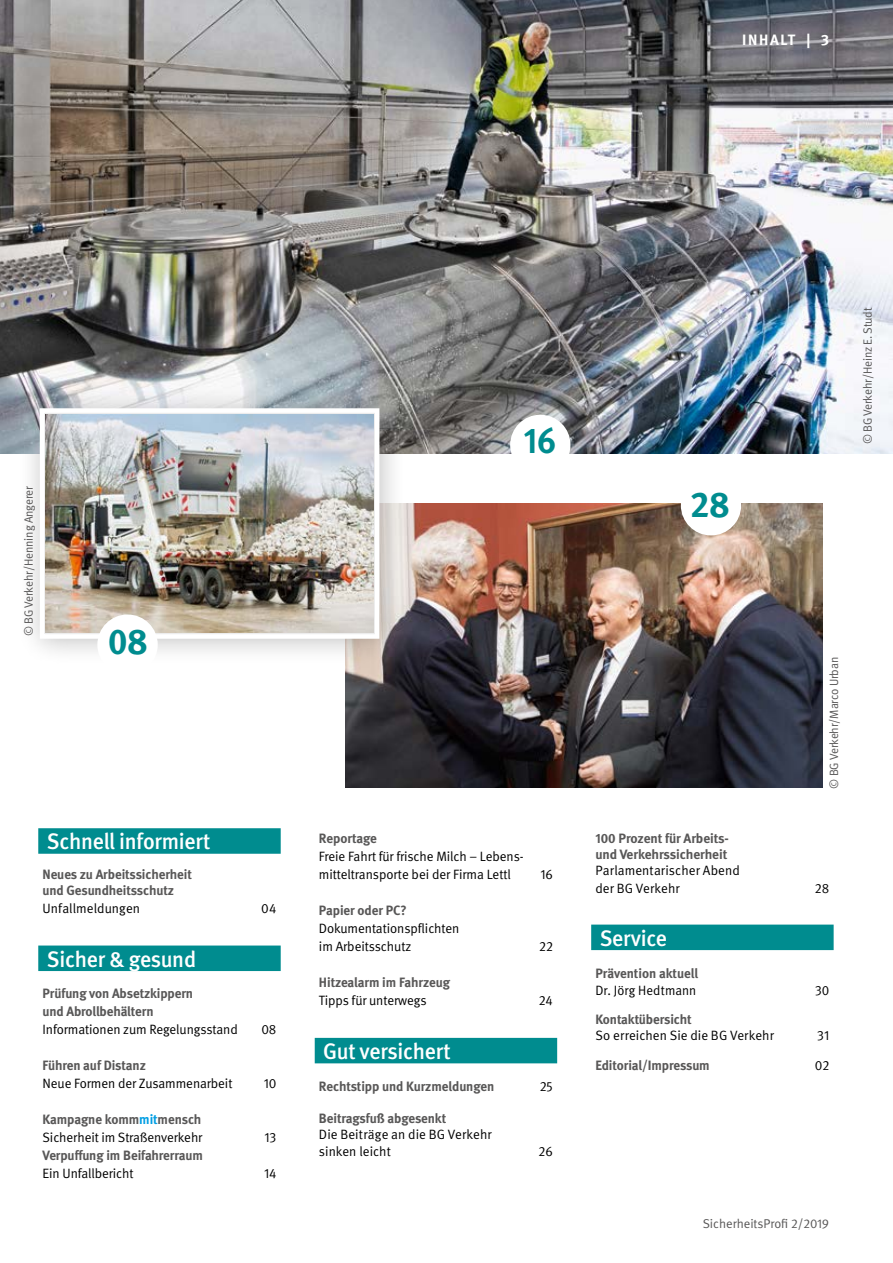
<style>
.page{position:relative;width:893px;height:1263px;background:#fff}
.page>*{position:absolute;margin:0;border:0;box-sizing:border-box;transform-origin:0 0}
.t1{font:700 36px "DGUV Meta";color:#008c8f}
.t2{font:700 36px "DGUV Meta";color:#008c8f;scale:.94 1}
.t3{font:500 22.5px "DGUV Meta";letter-spacing:-.01em;color:#fff}
.t4{font:700 15px "DGUV Meta";letter-spacing:.11em;color:#fff}
.t5{font:13.5px/18px "DGUV Meta";letter-spacing:-.005em;color:#000}
.t6{font:700 13.5px/16.5px "DGUV Meta";letter-spacing:-.005em;color:#585757}
.t7{font:13.5px "DGUV Meta";letter-spacing:-.005em;color:#000;scale:.96 1}
.t8{font:12.75px "DGUV Meta";color:#585757}
.t9{font:12px "DGUV Meta";letter-spacing:-.01em;color:#585757}
.s1{font-weight:700;color:#585757}
.s2{font-weight:700;color:#009ee3}
</style>
<div class="page">
<img style="left:0;top:0;width:893px;height:454px">
<img style="left:345px;top:503px;width:478px;height:284px">
<div style="left:510px;top:415px;width:60px;height:60px;background:#fff;border-radius:50%"></div>
<div style="left:681px;top:475px;width:60px;height:60px;background:#fff;border-radius:50%"></div>
<div style="left:16px;top:385px;width:391px;height:281px;background:#000;opacity:.25"></div>
<img style="left:38px;top:406px;width:344px;height:235px">
<div style="left:97px;top:614px;width:61px;height:61px;background:#fff;border-radius:50%"></div>
<div style="left:38px;top:828px;width:243px;height:26px;background:#008c8f"></div>
<div style="left:38px;top:945px;width:243px;height:26px;background:#008c8f"></div>
<div style="left:315px;top:1038px;width:242px;height:25px;background:#008c8f"></div>
<div style="left:591px;top:924px;width:243px;height:26px;background:#008c8f"></div>
<p class="t4" style="left:742px;top:31px;width:88px">INHALT | 3</p>
<p class="t9" style="left:22px;top:636px;width:152px;rotate:-90deg">© BG Verkehr/Henning Angerer</p>
<h1 class="t1" style="left:108px;top:620px;width:41px">08</h1>
<h2 class="t3" style="left:47px;top:829px;width:165px">Schnell informiert</h2>
<p class="t6" style="left:43px;top:866px;width:151px">Neues zu Arbeitssicherheit und Gesundheitsschutz</p>
<p class="t5" style="left:43px;top:900px;width:99px">Unfallmeldungen</p>
<p class="t5" style="left:261px;top:900px;width:17px">04</p>
<h2 class="t3" style="left:47px;top:946px;width:151px">Sicher &amp; gesund</h2>
<p class="t6" style="left:43px;top:984px;width:152px;line-height:18px">Prüfung von Absetzkippern und Abrollbehältern</p>
<p class="t5" style="left:43px;top:1020px;width:197px">Informationen zum Regelungsstand</p>
<p class="t5" style="left:261px;top:1020px;width:17px">08</p>
<p class="t6" style="left:43px;top:1057px;width:105px">Führen auf Distanz</p>
<p class="t5" style="left:43px;top:1074px;width:191px">Neue Formen der Zusammenarbeit</p>
<p class="t5" style="left:264px;top:1074px;width:14px">10</p>
<p class="t5" style="left:43px;top:1110px;width:161px"><span class="s1">Kampagne komm</span><span class="s2">mit</span><span class="s1">mensch<br></span>Sicherheit im Straßenverkehr</p>
<p class="t5" style="left:265px;top:1128px;width:13px">13</p>
<p class="t6" style="left:43px;top:1147px;width:162px">Verpuffung im Beifahrerraum</p>
<p class="t5" style="left:43px;top:1164px;width:93px">Ein Unfallbericht</p>
<p class="t5" style="left:264px;top:1164px;width:14px">14</p>
<h1 class="t2" style="left:524px;top:419px;width:36px">16</h1>
<h1 class="t1" style="left:690px;top:483px;width:41px">28</h1>
<p class="t9" style="left:861px;top:444px;width:138px;rotate:-90deg">© BG Verkehr/Heinz E. Studt</p>
<p class="t6" style="left:319px;top:830px;width:59px">Reportage</p>
<p class="t5" style="left:319px;top:847px;width:206px">Freie Fahrt für frische Milch – Lebens&shy;mitteltransporte bei der Firma Lettl</p>
<p class="t6" style="left:319px;top:902px;width:89px">Papier oder PC?</p>
<p class="t5" style="left:319px;top:919px;width:142px">Dokumentationspflichten im Arbeitsschutz</p>
<p class="t5" style="left:540px;top:865px;width:14px">16</p>
<p class="t5" style="left:539px;top:937px;width:15px">22</p>
<p class="t6" style="left:319px;top:974px;width:133px">Hitzealarm im Fahrzeug</p>
<p class="t5" style="left:319px;top:991px;width:109px">Tipps für unterwegs</p>
<p class="t5" style="left:539px;top:991px;width:16px">24</p>
<h2 class="t3" style="left:323px;top:1038px;width:129px">Gut versichert</h2>
<p class="t6" style="left:319px;top:1078px;width:177px">Rechtstipp und Kurzmeldungen</p>
<p class="t5" style="left:540px;top:1077px;width:15px">25</p>
<p class="t6" style="left:319px;top:1110px;width:129px">Beitragsfuß abgesenkt</p>
<p class="t5" style="left:319px;top:1127px;width:174px;line-height:16.5px">Die Beiträge an die BG Verkehr sinken leicht</p>
<p class="t5" style="left:539px;top:1142px;width:16px">26</p>
<p class="t6" style="left:595px;top:830px;width:135px;line-height:16px">100 Prozent für Arbeits&shy;und Verkehrssicherheit</p>
<p class="t5" style="left:595px;top:862px;width:146px;line-height:17.2px">Parlamentarischer Abend der BG Verkehr</p>
<p class="t9" style="left:827px;top:789px;width:133px;rotate:-90deg">© BG Verkehr/Marco Urban</p>
<p class="t5" style="left:815px;top:879px;width:16px">28</p>
<h2 class="t3" style="left:600px;top:925px;width:69px">Service</h2>
<p class="t6" style="left:595px;top:965px;width:104px">Prävention aktuell</p>
<p class="t7" style="left:595px;top:982px;width:107px">Dr. Jörg Hedtmann</p>
<p class="t7" style="left:815px;top:982px;width:16px">30</p>
<p class="t6" style="left:595px;top:1011px;width:98px">Kontaktübersicht</p>
<p class="t5" style="left:595px;top:1027px;width:180px">So erreichen Sie die BG Verkehr</p>
<p class="t5" style="left:817px;top:1027px;width:14px">31</p>
<p class="t6" style="left:595px;top:1057px;width:116px">Editorial/Impressum</p>
<p class="t5" style="left:815px;top:1056px;width:16px">02</p>
<p class="t8" style="left:703px;top:1216px;width:128px">SicherheitsProfi 2/2019</p>
</div>
